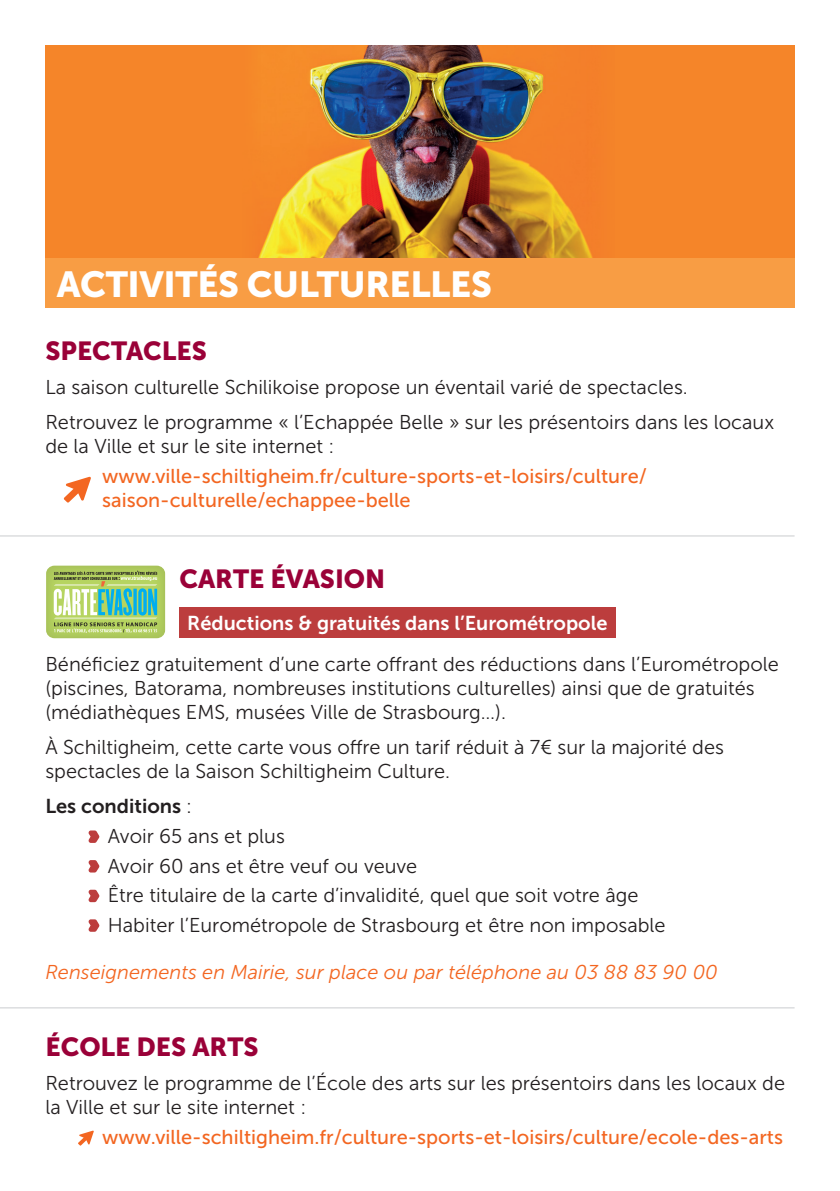
<style>
.page{position:relative;width:840px;height:1191px;background:#fff}
.page>*{position:absolute;margin:0;border:0;box-sizing:border-box;transform-origin:0 0}
.t1{font:36px "Museo Sans 900";letter-spacing:-.01em;color:#fff}
.t2{font:26px "Museo Sans 900";color:#9a0138}
.t3{font:20px/24px "Museo Sans 300";color:#231f20}
.t4{font:20px/24px "Museo Sans 500";color:#f36621}
.t5{font:italic 20px "Museo Sans 300";color:#f36621}
.t6{font:20px "Museo Sans 700";color:#fff}
.t7{font:20px "Museo Sans 700";color:#231f20}
.s1{font-family:"Museo Sans 300"}
</style>
<div class="page">
<div style="left:45px;top:45px;width:749px;height:242px;background:#f58529"></div>
<img style="left:258px;top:45px;width:335px;height:213px">
<div style="left:45px;top:258px;width:749px;height:50px;background:#f89d44"></div>
<div style="left:179px;top:607px;width:436px;height:31px;background:#bc3d3d"></div>
<svg style="left:88px;top:830px;width:11px;height:13px"></svg>
<svg style="left:88px;top:860px;width:11px;height:12px"></svg>
<svg style="left:88px;top:889px;width:11px;height:13px"></svg>
<svg style="left:88px;top:919px;width:11px;height:12px"></svg>
<img style="left:46px;top:565px;width:119px;height:73px">
<svg style="left:54px;top:570px;width:103px;height:63px;background:#9bc78a"></svg>
<hr style="left:0;top:1007px;width:794px;height:1px;background:#dcdddf">
<hr style="left:0;top:535px;width:794px;height:1px;background:#dcdddf">
<svg style="left:64px;top:477px;width:27px;height:26px"></svg>
<svg style="left:78px;top:1130px;width:16px;height:15px"></svg>
<h1 class="t1" style="left:57px;top:263px;width:436px">ACTIVITÉS CULTURELLES</h1>
<h2 class="t2" style="left:45px;top:336px;width:163px">SPECTACLES</h2>
<p class="t3" style="left:45px;top:369px;width:730px;line-height:35.4px">La saison culturelle Schilikoise propose un éventail varié de spectacles.<br>Retrouvez le programme « l’Echappée Belle » sur les présentoirs dans les locaux</p>
<p class="t3" style="left:45px;top:434px;width:290px">de la Ville et sur le site internet :</p>
<p class="t4" style="left:102px;top:464px;width:546px">www.ville-schiltigheim.fr/culture-sports-et-loisirs/culture/ saison-culturelle/echappee-belle</p>
<h2 class="t2" style="left:179px;top:564px;width:207px">CARTE ÉVASION</h2>
<p class="t6" style="left:187px;top:612px;width:421px">Réductions &amp; gratuités dans l’Eurométropole</p>
<p class="t3" style="left:45px;top:652px;width:734px">Bénéficiez gratuitement d’une carte offrant des réductions dans l’Eurométropole (piscines, Batorama, nombreuses institutions culturelles) ainsi que de gratuités (médiathèques EMS, musées Ville de Strasbourg…).</p>
<p class="t3" style="left:45px;top:735px;width:679px">À Schiltigheim, cette carte vous offre un tarif réduit à 7€ sur la majorité des spectacles de la Saison Schiltigheim Culture.</p>
<p class="t7" style="left:45px;top:795px;width:148px">Les conditions <span class="s1">:</span></p>
<p class="t3" style="left:108px;top:821px;width:559px;line-height:29.6px">Avoir 65 ans et plus<br>Avoir 60 ans et être veuf ou veuve<br>Être titulaire de la carte d’invalidité, quel que soit votre âge Habiter l’Eurométropole de Strasbourg et être non imposable</p>
<p class="t5" style="left:45px;top:961px;width:673px">Renseignements en Mairie, sur place ou par téléphone au 03 88 83 90 00</p>
<h2 class="t2" style="left:45px;top:1032px;width:214px">ÉCOLE DES ARTS</h2>
<p class="t3" style="left:45px;top:1071px;width:740px">Retrouvez le programme de l’École des arts sur les présentoirs dans les locaux de la Ville et sur le site internet :</p>
<p class="t4" style="left:102px;top:1125px;width:682px">www.ville-schiltigheim.fr/culture-sports-et-loisirs/culture/ecole-des-arts</p>
</div>
